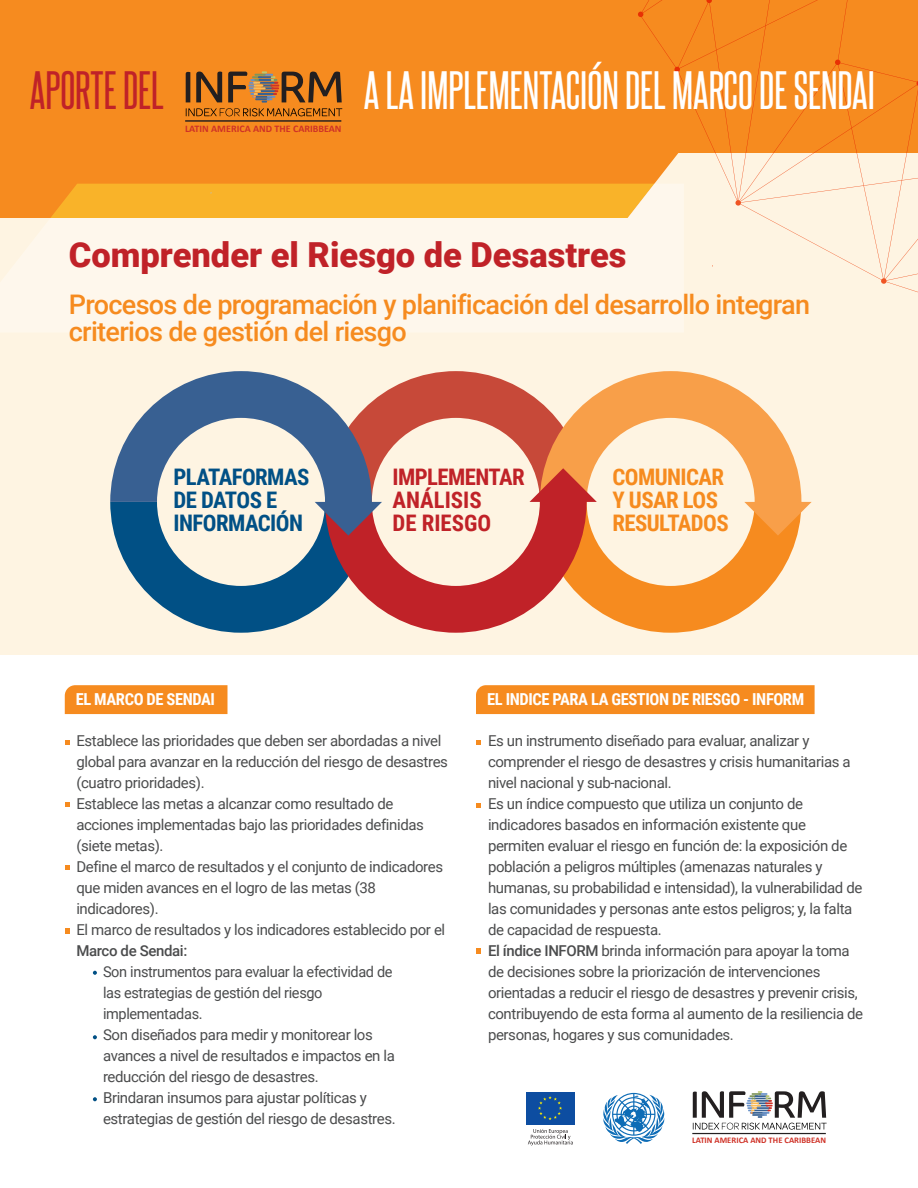
<style>
.page{position:relative;width:918px;height:1188px;background:#fff}
.page>*{position:absolute;margin:0;border:0;box-sizing:border-box;transform-origin:0 0}
.t1{font:46.5px "Steelfish Rg";color:#fff}
.t2{font:46.5px "Steelfish Rg";color:#c02228}
.t3{font:900 34.5px "Roboto";color:#c02228}
.t4{font:500 27px/27px "Roboto";letter-spacing:-.025em;color:#f68b1f}
.t5{font:700 22.8px/23px "Roboto Condensed";letter-spacing:-.025em;color:#015085}
.t6{font:700 22.8px/23px "Roboto Condensed";color:#c02228}
.t7{font:700 22.8px/23px "Roboto Condensed";letter-spacing:-.025em;color:#f68b1f}
.t8{font:700 16.5px "Roboto Condensed";letter-spacing:-.025em;color:#fff}
.t9{font:15px/21px "Roboto";letter-spacing:-.025em;color:#4b4c4d}
.t10{font:500 15px "Roboto";letter-spacing:-.025em;color:#4b4c4d}
.t11{font:700 10.05px "Calibri";color:#cf3227}
.t12{font:700 8.55px "Calibri";color:#cf3227}
.s1{font-weight:500}
</style>
<div class="page">
<div style="left:0;top:184px;width:918px;height:471px;background:#fef4e2"></div>
<div style="left:65px;top:685px;width:162px;height:29px;background:#f68b1f"></div>
<div style="left:476px;top:685px;width:339px;height:29px;background:#f68b1f"></div>
<div style="left:0;top:0;width:918px;height:218px;background:#f68b1f"></div>
<div style="left:51px;top:184px;width:547px;height:34px;background:#f9b329"></div>
<svg style="left:598px;top:0;width:320px;height:293px"></svg>
<svg style="left:693px;top:1091px;width:134px;height:39px"></svg>
<hr style="left:692px;top:1133px;width:134px;height:1px;background:#231f20">
<svg style="left:186px;top:71px;width:156px;height:45px"></svg>
<hr style="left:185px;top:120px;width:156px;height:2px;background:#231f20">
<svg style="left:114px;top:371px;width:683px;height:262px"></svg>
<svg style="left:540px;top:371px;width:272px;height:165px"></svg>
<svg style="left:325px;top:468px;width:272px;height:165px"></svg>
<svg style="left:110px;top:371px;width:272px;height:165px"></svg>
<svg style="left:65px;top:740px;width:5px;height:5px"></svg>
<svg style="left:476px;top:740px;width:5px;height:5px"></svg>
<svg style="left:476px;top:803px;width:5px;height:5px"></svg>
<svg style="left:476px;top:949px;width:5px;height:5px"></svg>
<svg style="left:65px;top:802px;width:5px;height:5px"></svg>
<svg style="left:65px;top:865px;width:5px;height:5px"></svg>
<svg style="left:65px;top:929px;width:5px;height:5px"></svg>
<svg style="left:93px;top:971px;width:4px;height:4px"></svg>
<svg style="left:93px;top:1035px;width:4px;height:4px"></svg>
<svg style="left:93px;top:1097px;width:4px;height:4px"></svg>
<svg style="left:603px;top:1093px;width:62px;height:51px"></svg>
<svg style="left:526px;top:1092px;width:49px;height:33px"></svg>
<div style="left:526px;top:1092px;width:48px;height:32px;background:#0d4da1"></div>
<svg style="left:538px;top:1096px;width:24px;height:24px"></svg>
<svg style="left:528px;top:1129px;width:45px;height:17px"></svg>
<h1 class="t2" style="left:30px;top:62px;width:136px">APORTE DEL</h1>
<h1 class="t1" style="left:364px;top:62px;width:513px">A LA IMPLEMENTACIÓN DEL MARCO DE SENDAI</h1>
<p class="t11" style="left:185px;top:122px;width:158px">LATIN AMERICA AND THE CARIBBEAN</p>
<h2 class="t3" style="left:69px;top:231px;width:559px">Comprender el Riesgo de Desastres</h2>
<h3 class="t4" style="left:69px;top:290px;width:743px">Procesos de programación y planificación del desarrollo integran criterios de gestión del riesgo</h3>
<h3 class="t5" style="left:174px;top:465px;width:137px">PLATAFORMAS<br>DE DATOS E<br>INFORMACIÓN</h3>
<h3 class="t6" style="left:392px;top:465px;width:134px">IMPLEMENTAR<br>ANÁLISIS<br>DE RIESGO</h3>
<h3 class="t7" style="left:612px;top:465px;width:118px">COMUNICAR<br>Y USAR LOS<br>RESULTADOS</h3>
<p class="t8" style="left:76px;top:688px;width:141px">EL MARCO DE SENDAI</p>
<p class="t8" style="left:487px;top:688px;width:318px">EL INDICE PARA LA GESTION DE RIESGO - INFORM</p>
<p class="t9" style="left:76px;top:730px;width:373px">Establece las prioridades que deben ser abordadas a nivel global para avanzar en la reducción del riesgo de desastres (cuatro prioridades).<br>Establece las metas a alcanzar como resultado de acciones implementadas bajo las prioridades definidas (siete metas).<br>Define el marco de resultados y el conjunto de indicadores que miden avances en el logro de las metas (38 indicadores).<br>El marco de resultados y los indicadores establecido por el</p>
<p class="t10" style="left:76px;top:941px;width:112px">Marco de Sendai:</p>
<p class="t9" style="left:103px;top:961px;width:294px">Son instrumentos para evaluar la efectividad de las estrategias de gestión del riesgo implementadas.<br>Son diseñados para medir y monitorear los avances a nivel de resultados e impactos en la reducción del riesgo de desastres.<br>Brindaran insumos para ajustar políticas y estrategias de gestión del riesgo de desastres.</p>
<p class="t9" style="left:488px;top:730px;width:377px">Es un instrumento diseñado para evaluar, analizar y comprender el riesgo de desastres y crisis humanitarias a nivel nacional y sub-nacional.<br>Es un índice compuesto que utiliza un conjunto de indicadores basados en información existente que permiten evaluar el riesgo en función de: la exposición de población a peligros múltiples (amenazas naturales y humanas, su probabilidad e intensidad), la vulnerabilidad de las comunidades y personas ante estos peligros; y, la falta de capacidad de respuesta.<br><span class="s1">El índice INFORM</span> brinda información para apoyar la toma de decisiones sobre la priorización de intervenciones orientadas a reducir el riesgo de desastres y prevenir crisis, contribuyendo de esta forma al aumento de la resiliencia de personas, hogares y sus comunidades.</p>
<p class="t12" style="left:692px;top:1135px;width:135px">LATIN AMERICA AND THE CARIBBEAN</p>
</div>
